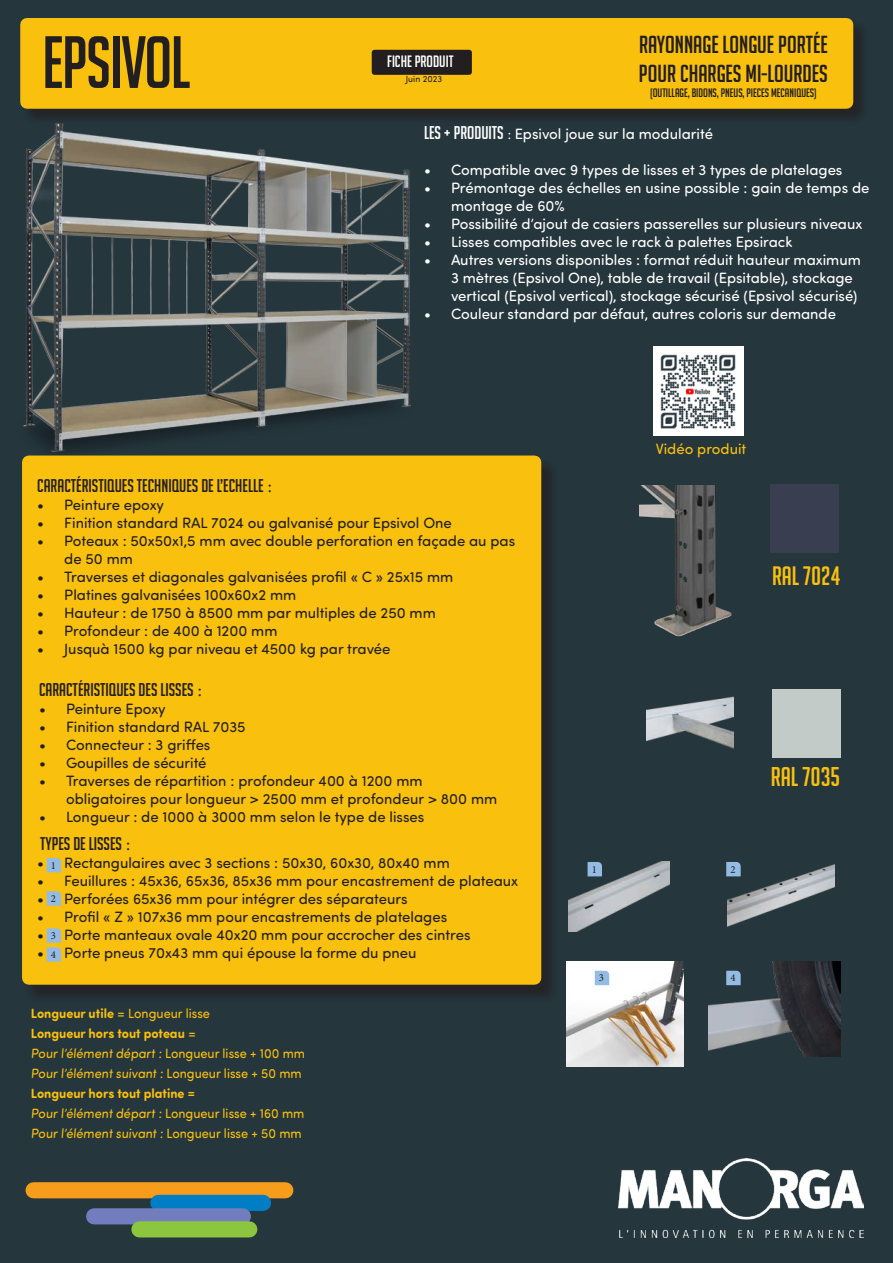
<style>
.page{position:relative;width:893px;height:1263px;background:#25363d}
.page>*{position:absolute;margin:0;border:0;box-sizing:border-box;transform-origin:0 0}
.t1{font:72px "Big Noodle Titling";letter-spacing:-.02em;color:#231f20;scale:.96 1}
.t2{font:26.4px "Big Noodle Titling";color:#f9c00e}
.t3{font:25.95px "Big Noodle Titling";color:#f9c00e}
.t4{font:24px "Big Noodle Titling";color:#231f20}
.t5{font:18px "Big Noodle Titling";color:#231f20}
.t6{font:16.05px "Big Noodle Titling";color:#fff}
.t7{font:15px/18px "Sofia Pro Soft";color:#231f20}
.t8{font:15px/18px "Sofia Pro Soft";color:#fff}
.t9{font:15px "Sofia Pro Soft";color:#f9c00e}
.Caractéristiques{font:13.5px/20.2px "Sofia Pro Soft";color:#f9c00e;scale:.95 1}
.t10{font:12px "Big Noodle Titling";color:#231f20}
.t11{font:10.65px "Minion Pro";color:#231f20}
.t12{font:9px "Sofia Pro Soft";color:#231f20}
.s1{font-family:"Big Noodle Titling";font-size:18px}
.s2{font-family:"Minion Pro"}
.s3{font-weight:700}
</style>
<div class="page">
<div style="left:561px;top:671px;width:294px;height:154px;background:#25363d"></div>
<div style="left:771px;top:485px;width:68px;height:68px;background:#393f50"></div>
<div style="left:772px;top:690px;width:68px;height:68px;background:#c2cbc8"></div>
<div style="left:34px;top:1182px;width:251px;height:16px;background:#f89c1c"></div>
<div style="left:158px;top:1195px;width:105px;height:16px;background:#007ec5"></div>
<div style="left:94px;top:1208px;width:149px;height:16px;background:#717dbd"></div>
<div style="left:139px;top:1221px;width:110px;height:16px;background:#8bc63e"></div>
<img style="left:728px;top:858px;width:107px;height:75px">
<img style="left:568px;top:862px;width:101px;height:69px">
<img style="left:646px;top:696px;width:87px;height:52px">
<img style="left:654px;top:346px;width:89px;height:89px">
<img style="left:708px;top:962px;width:132px;height:94px">
<img style="left:567px;top:962px;width:117px;height:105px">
<svg style="left:588px;top:862px;width:14px;height:14px"></svg>
<svg style="left:595px;top:971px;width:14px;height:14px"></svg>
<img style="left:639px;top:485px;width:109px;height:153px">
<img style="left:15px;top:115px;width:418px;height:357px">
<div style="left:647px;top:442px;width:108px;height:22px;background:#25363d"></div>
<svg style="left:726px;top:862px;width:15px;height:14px"></svg>
<img style="left:619px;top:1159px;width:244px;height:78px">
<div style="left:22px;top:20px;width:848px;height:105px;background:#231f20;opacity:.75"></div>
<div style="left:27px;top:25px;width:820px;height:77px;background:#f9c00e"></div>
<div style="left:20px;top:18px;width:833px;height:91px;border:13px solid #f9c00e"></div>
<div style="left:374px;top:52px;width:95px;height:20px;background:#231f20"></div>
<div style="left:372px;top:50px;width:100px;height:25px;border:5px solid #231f20"></div>
<div style="left:24px;top:458px;width:536px;height:545px;background:#231f20;opacity:.75"></div>
<div style="left:22px;top:455px;width:519px;height:530px;background:#f9c00e"></div>
<svg style="left:47px;top:891px;width:14px;height:15px"></svg>
<svg style="left:47px;top:928px;width:14px;height:34px"></svg>
<svg style="left:47px;top:858px;width:14px;height:14px"></svg>
<svg style="left:726px;top:971px;width:15px;height:14px"></svg>
<p class="t1" style="left:42px;top:24px;width:156px">EPSIVOL</p>
<p class="t4" style="left:639px;top:32px;width:190px">RAYONNAGE LONGUE PORTÉE</p>
<p class="t6" style="left:387px;top:53px;width:68px">FICHE PRODUIT</p>
<p class="t4" style="left:639px;top:61px;width:190px">POUR CHARGES MI-LOURDES</p>
<p class="t10" style="left:650px;top:86px;width:168px">(OUTILLAGE, BIDONS, PNEUS, PIECES MECANIQUES)</p>
<p class="t12" style="left:406px;top:72px;width:38px">Juin 2023</p>
<p class="t8" style="left:424px;top:124px;width:290px"><span class="s1">LES + PRODUITS</span> <span class="s2">:</span> Epsivol joue sur la modularité</p>
<p class="t8" style="left:424px;top:160px;width:420px">• Compatible avec 9 types de lisses et 3 types de platelages</p>
<p class="t8" style="left:451px;top:178px;width:420px;text-indent:-27px">• Prémontage des échelles en usine possible : gain de temps de montage de 60%</p>
<p class="t8" style="left:424px;top:214px;width:440px">• Possibilité d’ajout de casiers passerelles sur plusieurs niveaux</p>
<p class="t8" style="left:424px;top:232px;width:370px">• Lisses compatibles avec le rack à palettes Epsirack</p>
<p class="t8" style="left:451px;top:250px;width:411px;text-indent:-27px">• Autres versions disponibles : format réduit hauteur maximum<br>3 mètres (Epsivol One), table de travail (Epsitable), stockage vertical (Epsivol vertical), stockage sécurisé (Epsivol sécurisé)</p>
<p class="t8" style="left:424px;top:304px;width:414px">• Couleur standard par défaut, autres coloris sur demande</p>
<p class="t5" style="left:37px;top:476px;width:236px">CARACTÉRISTIQUES TECHNIQUES DE L’ECHELLE <span class="s2">:</span></p>
<p class="t7" style="left:37px;top:495px;width:128px">• Peinture epoxy</p>
<p class="t7" style="left:37px;top:513px;width:416px">• Finition standard RAL 7024 ou galvanisé pour Epsivol One</p>
<p class="t7" style="left:64px;top:531px;width:452px;text-indent:-27px">• Poteaux : 50x50x1,5 mm avec double perforation en façade au pas de 50 mm</p>
<p class="t7" style="left:37px;top:567px;width:418px">• Traverses et diagonales galvanisées profil « C » 25x15 mm</p>
<p class="t7" style="left:37px;top:585px;width:261px">• Platines galvanisées 100x60x2 mm</p>
<p class="t7" style="left:37px;top:603px;width:400px">• Hauteur : de 1750 à 8500 mm par multiples de 250 mm</p>
<p class="t7" style="left:37px;top:621px;width:242px">• Profondeur : de 400 à 1200 mm</p>
<p class="t7" style="left:37px;top:639px;width:355px">• Jusquà 1500 kg par niveau et 4500 kg par travée</p>
<p class="t5" style="left:39px;top:679px;width:164px">CARACTÉRISTIQUES DES LISSES <span class="s2">:</span></p>
<p class="t7" style="left:39px;top:699px;width:128px">• Peinture Epoxy</p>
<p class="t7" style="left:39px;top:717px;width:208px">• Finition standard RAL 7035</p>
<p class="t7" style="left:39px;top:735px;width:173px">• Connecteur : 3 griffes</p>
<p class="t7" style="left:39px;top:753px;width:169px">• Goupilles de sécurité</p>
<p class="t7" style="left:66px;top:771px;width:433px;text-indent:-27px">• Traverses de répartition : profondeur 400 à 1200 mm obligatoires pour longueur &gt; 2500 mm et profondeur &gt; 800 mm</p>
<p class="t7" style="left:39px;top:807px;width:387px">• Longueur : de 1000 à 3000 mm selon le type de lisses</p>
<p class="t11" style="left:51px;top:858px;width:7px">1</p>
<p class="t5" style="left:40px;top:834px;width:92px">TYPES DE LISSES <span class="s2">:</span></p>
<p class="t7" style="left:37px;top:853px;width:414px">• Rectangulaires avec 3 sections : 50x30, 60x30, 80x40 mm</p>
<p class="t7" style="left:37px;top:871px;width:482px">• Feuillures : 45x36, 65x36, 85x36 mm pour encastrement de plateaux</p>
<p class="t7" style="left:37px;top:889px;width:372px">• Perforées 65x36 mm pour intégrer des séparateurs</p>
<p class="t7" style="left:37px;top:907px;width:411px">• Profil « Z » 107x36 mm pour encastrements de platelages</p>
<p class="t7" style="left:37px;top:925px;width:435px">• Porte manteaux ovale 40x20 mm pour accrocher des cintres</p>
<p class="t7" style="left:37px;top:943px;width:381px">• Porte pneus 70x43 mm qui épouse la forme du pneu</p>
<p class="t11" style="left:51px;top:891px;width:7px">2</p>
<p class="t11" style="left:51px;top:928px;width:7px">3</p>
<p class="t11" style="left:51px;top:947px;width:7px">4</p>
<p class="Caractéristiques" style="left:31px;top:1002px;width:190px"><span class="s3">Longueur utile</span> = Longueur lisse</p>
<p class="Caractéristiques" style="left:31px;top:1022px;width:290px"><span class="s3">Longueur hors tout poteau</span> =<br>Pour l’élément départ : Longueur lisse + 100 mm<br>Pour l’élément suivant : Longueur lisse + 50 mm</p>
<p class="Caractéristiques" style="left:31px;top:1082px;width:289px"><span class="s3">Longueur hors tout platine =<br></span>Pour l’élément départ : Longueur lisse + 160 mm<br>Pour l’élément suivant : Longueur lisse + 50 mm</p>
<p class="t9" style="left:656px;top:438px;width:92px">Vidéo produit</p>
<p class="t3" style="left:772px;top:561px;width:70px">RAL 7024</p>
<p class="t11" style="left:592px;top:862px;width:7px">1</p>
<p class="t11" style="left:599px;top:971px;width:7px">3</p>
<p class="t11" style="left:730px;top:862px;width:7px">2</p>
<p class="t2" style="left:771px;top:763px;width:71px">RAL 7035</p>
<p class="t11" style="left:730px;top:971px;width:7px">4</p>
</div>
